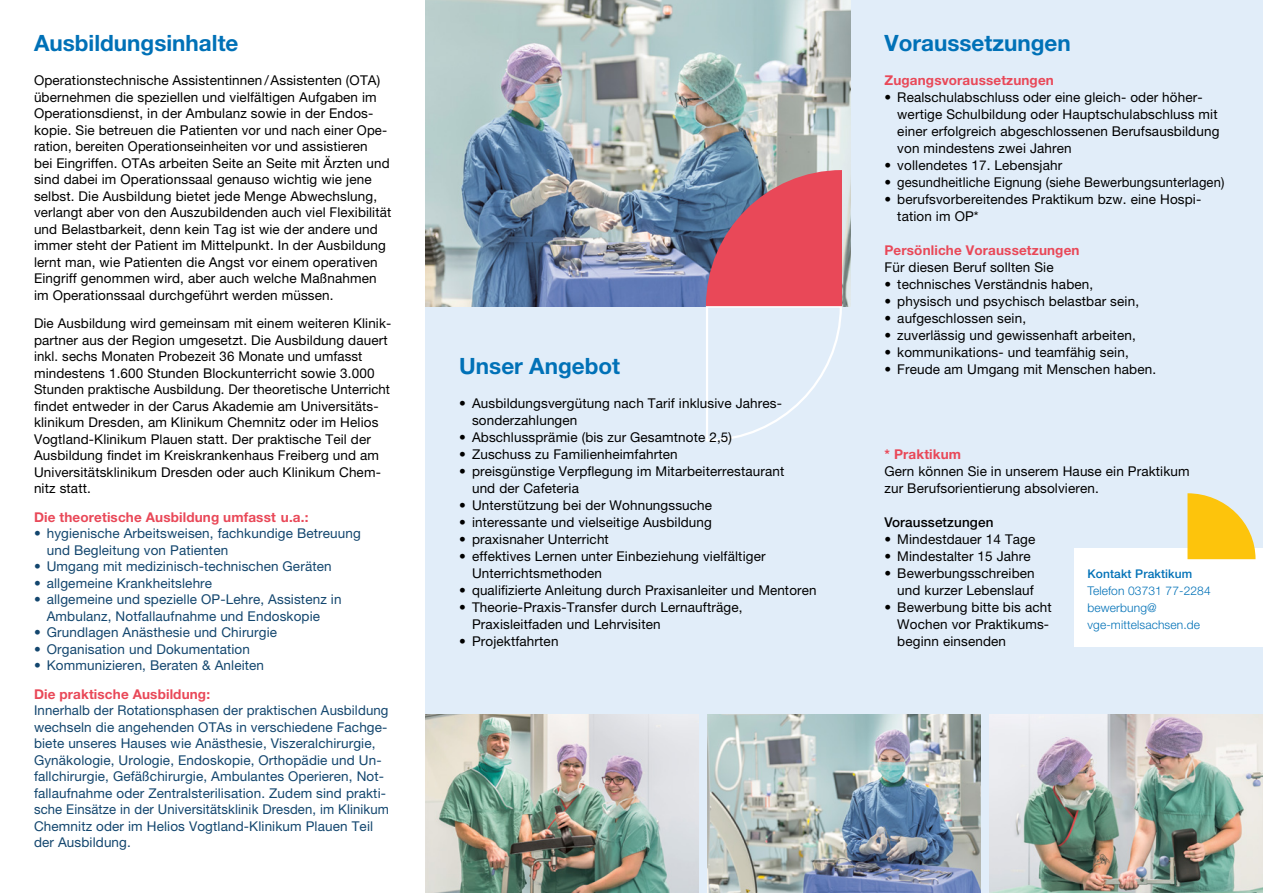
<style>
.page{position:relative;width:1263px;height:893px;background:#fff}
.page>*{position:absolute;margin:0;border:0;box-sizing:border-box;transform-origin:0 0}
.t1{font:700 22.5px "Helvetica Neue LT Pro";color:#0071b7}
.t2{font:13.5px/16.5px "Helvetica Neue LT Pro";letter-spacing:.01em;color:#000}
.t3{font:13.5px/16.5px "Helvetica Neue LT Pro";letter-spacing:.01em;color:#13466e}
.t4{font:700 13.5px "Helvetica Neue LT Pro";letter-spacing:.01em;color:#e94858}
.t5{font:500 13.5px "Helvetica Neue LT Pro";letter-spacing:.01em;color:#000}
.t6{font:300 12px/17px "Helvetica Neue LT Pro";letter-spacing:.01em;color:#0071b7}
.t7{font:500 12px "Helvetica Neue LT Pro";letter-spacing:.01em;color:#0071b7}
</style>
<div class="page">
<div style="left:425px;top:0;width:838px;height:893px;background:#e1edf9"></div>
<img style="left:425px;top:0;width:425px;height:306px">
<svg style="left:705px;top:170px;width:138px;height:272px"></svg>
<div style="left:1075px;top:548px;width:188px;height:98px;background:#fff"></div>
<img style="left:425px;top:714px;width:274px;height:179px">
<img style="left:989px;top:714px;width:274px;height:179px">
<svg style="left:1187px;top:493px;width:68px;height:66px"></svg>
<img style="left:707px;top:714px;width:274px;height:179px">
<h1 class="t1" style="left:34px;top:29px;width:206px">Ausbildungsinhalte</h1>
<p class="t2" style="left:34px;top:72px;width:359px">Operationstechnische Assistentinnen /Assistenten (OTA) übernehmen die speziellen und vielfältigen Aufgaben im Operationsdienst, in der Ambulanz sowie in der Endos&shy;kopie. Sie betreuen die Patienten vor und nach einer Ope&shy;ration, bereiten Operationseinheiten vor und assistieren<br>bei Eingriffen. OTAs arbeiten Seite an Seite mit Ärzten und sind dabei im Operationssaal genauso wichtig wie jene selbst. Die Ausbildung bietet jede Menge Abwechslung, verlangt aber von den Auszubildenden auch viel Flexibilität und Belastbarkeit, denn kein Tag ist wie der andere und immer steht der Patient im Mittelpunkt. In der Ausbildung lernt man, wie Patienten die Angst vor einem operativen Eingriff genommen wird, aber auch welche Maßnahmen im Operationssaal durchgeführt werden müssen.</p>
<p class="t2" style="left:34px;top:315px;width:359px">Die Ausbildung wird gemeinsam mit einem weiteren Klinik&shy;partner aus der Region umgesetzt. Die Ausbildung dauert inkl. sechs Monaten Probezeit 36 Monate und umfasst mindestens 1.600 Stunden Blockunterricht sowie 3.000<br>Stunden praktische Ausbildung. Der theoretische Unterricht findet entweder in der Carus Akademie am Universitäts&shy;klinikum Dresden, am Klinikum Chemnitz oder im Helios Vogtland-Klinikum Plauen statt. Der praktische Teil der Ausbildung findet im Kreiskrankenhaus Freiberg und am Universitätsklinikum Dresden oder auch Klinikum Chem&shy;nitz statt.</p>
<p class="t4" style="left:34px;top:508px;width:276px">Die theoretische Ausbildung umfasst u.a.:</p>
<p class="t3" style="left:47px;top:525px;width:316px;text-indent:-13px">• hygienische Arbeitsweisen, fachkundige Betreuung und Begleitung von Patienten</p>
<p class="t3" style="left:34px;top:558px;width:299px">• Umgang mit medizinisch-technischen Geräten</p>
<p class="t3" style="left:34px;top:574px;width:180px">• allgemeine Krankheitslehre</p>
<p class="t3" style="left:47px;top:591px;width:296px;text-indent:-13px">• allgemeine und spezielle OP-Lehre, Assistenz in<br>Ambulanz, Notfallaufnahme und Endoskopie</p>
<p class="t3" style="left:34px;top:624px;width:245px">• Grundlagen Anästhesie und Chirurgie</p>
<p class="t3" style="left:34px;top:640px;width:218px">• Organisation und Dokumentation</p>
<p class="t3" style="left:34px;top:657px;width:232px">• Kommunizieren, Beraten &amp; Anleiten</p>
<p class="t4" style="left:34px;top:685px;width:178px">Die praktische Ausbildung:</p>
<p class="t3" style="left:34px;top:702px;width:357px">Innerhalb der Rotationsphasen der praktischen Ausbildung wechseln die angehenden OTAs in verschiedene Fachge&shy;biete unseres Hauses wie Anästhesie, Viszeralchirurgie, Gynäkologie, Urologie, Endoskopie, Orthopädie und Un&shy;fallchirurgie, Gefäßchirurgie, Ambulantes Operieren, Not&shy;fallaufnahme oder Zentralsterilisation. Zudem sind prakti&shy;sche Einsätze in der Universitätsklinik Dresden, im Klinikum Chemnitz oder im Helios Vogtland-Klinikum Plauen Teil der Ausbildung.</p>
<h1 class="t1" style="left:459px;top:352px;width:162px">Unser Angebot</h1>
<p class="t2" style="left:472px;top:395px;width:312px;line-height:17px;text-indent:-13px">• Ausbildungsvergütung nach Tarif inklusive Jahres&shy;sonderzahlungen</p>
<p class="t2" style="left:459px;top:429px;width:274px">• Abschlussprämie (bis zur Gesamtnote 2,5)</p>
<p class="t2" style="left:459px;top:446px;width:220px">• Zuschuss zu Familienheimfahrten</p>
<p class="t2" style="left:472px;top:463px;width:314px;line-height:17px;text-indent:-13px">• preisgünstige Verpflegung im Mitarbeiterrestaurant und der Cafeteria</p>
<p class="t2" style="left:459px;top:497px;width:254px">• Unterstützung bei der Wohnungssuche</p>
<p class="t2" style="left:459px;top:514px;width:254px">• interessante und vielseitige Ausbildung</p>
<p class="t2" style="left:459px;top:531px;width:151px">• praxisnaher Unterricht</p>
<p class="t2" style="left:472px;top:548px;width:295px;line-height:17px;text-indent:-13px">• effektives Lernen unter Einbeziehung vielfältiger<br>Unterrichtsmethoden</p>
<p class="t2" style="left:459px;top:582px;width:359px">• qualifizierte Anleitung durch Praxisanleiter und Mentoren</p>
<p class="t2" style="left:472px;top:599px;width:272px;line-height:17px;text-indent:-13px">• Theorie-Praxis-Transfer durch Lernaufträge,<br>Praxisleitfaden und Lehrvisiten</p>
<p class="t2" style="left:459px;top:633px;width:101px">• Projektfahrten</p>
<h1 class="t1" style="left:884px;top:29px;width:188px">Voraussetzungen</h1>
<p class="t4" style="left:884px;top:72px;width:171px">Zugangsvoraussetzungen</p>
<p class="t2" style="left:897px;top:89px;width:324px;line-height:17px;text-indent:-13px">• Realschulabschluss oder eine gleich- oder höher&shy;wertige Schulbildung oder Hauptschulabschluss mit einer erfolgreich abgeschlossenen Berufsausbildung von mindestens zwei Jahren</p>
<p class="t2" style="left:884px;top:157px;width:179px">• vollendetes 17. Lebensjahr</p>
<p class="t2" style="left:884px;top:174px;width:341px">• gesundheitliche Eignung (siehe Bewerbungsunterlagen)</p>
<p class="t2" style="left:897px;top:191px;width:305px;line-height:17px;text-indent:-13px">• berufsvorbereitendes Praktikum bzw. eine Hospi&shy;tation im OP*</p>
<p class="t4" style="left:884px;top:242px;width:197px">Persönliche Voraussetzungen</p>
<p class="t2" style="left:884px;top:259px;width:171px">Für diesen Beruf sollten Sie</p>
<p class="t2" style="left:884px;top:276px;width:210px">• technisches Verständnis haben,</p>
<p class="t2" style="left:884px;top:293px;width:256px">• physisch und psychisch belastbar sein,</p>
<p class="t2" style="left:884px;top:310px;width:143px">• aufgeschlossen sein,</p>
<p class="t2" style="left:884px;top:327px;width:253px">• zuverlässig und gewissenhaft arbeiten,</p>
<p class="t2" style="left:884px;top:344px;width:246px">• kommunikations- und teamfähig sein,</p>
<p class="t2" style="left:884px;top:361px;width:273px">• Freude am Umgang mit Menschen haben.</p>
<p class="t4" style="left:884px;top:446px;width:78px">* Praktikum</p>
<p class="t2" style="left:884px;top:463px;width:307px;line-height:17px">Gern können Sie in unserem Hause ein Praktikum zur Berufsorientierung absolvieren.</p>
<p class="t5" style="left:884px;top:514px;width:110px">Voraussetzungen</p>
<p class="t2" style="left:884px;top:531px;width:152px">• Mindestdauer 14 Tage</p>
<p class="t2" style="left:884px;top:548px;width:148px">• Mindestalter 15 Jahre</p>
<p class="t2" style="left:884px;top:565px;width:152px;line-height:17px;text-align:right">• Bewerbungsschreiben und kurzer Lebenslauf</p>
<p class="t2" style="left:897px;top:599px;width:156px;line-height:17px;text-indent:-13px">• Bewerbung bitte bis acht<br>Wochen vor Praktikums&shy;beginn einsenden</p>
<p class="t7" style="left:1087px;top:567px;width:106px">Kontakt Praktikum</p>
<p class="t6" style="left:1087px;top:582px;width:125px">Telefon 03731 77-2284 bewerbung@ vge-mittelsachsen.de</p>
</div>
